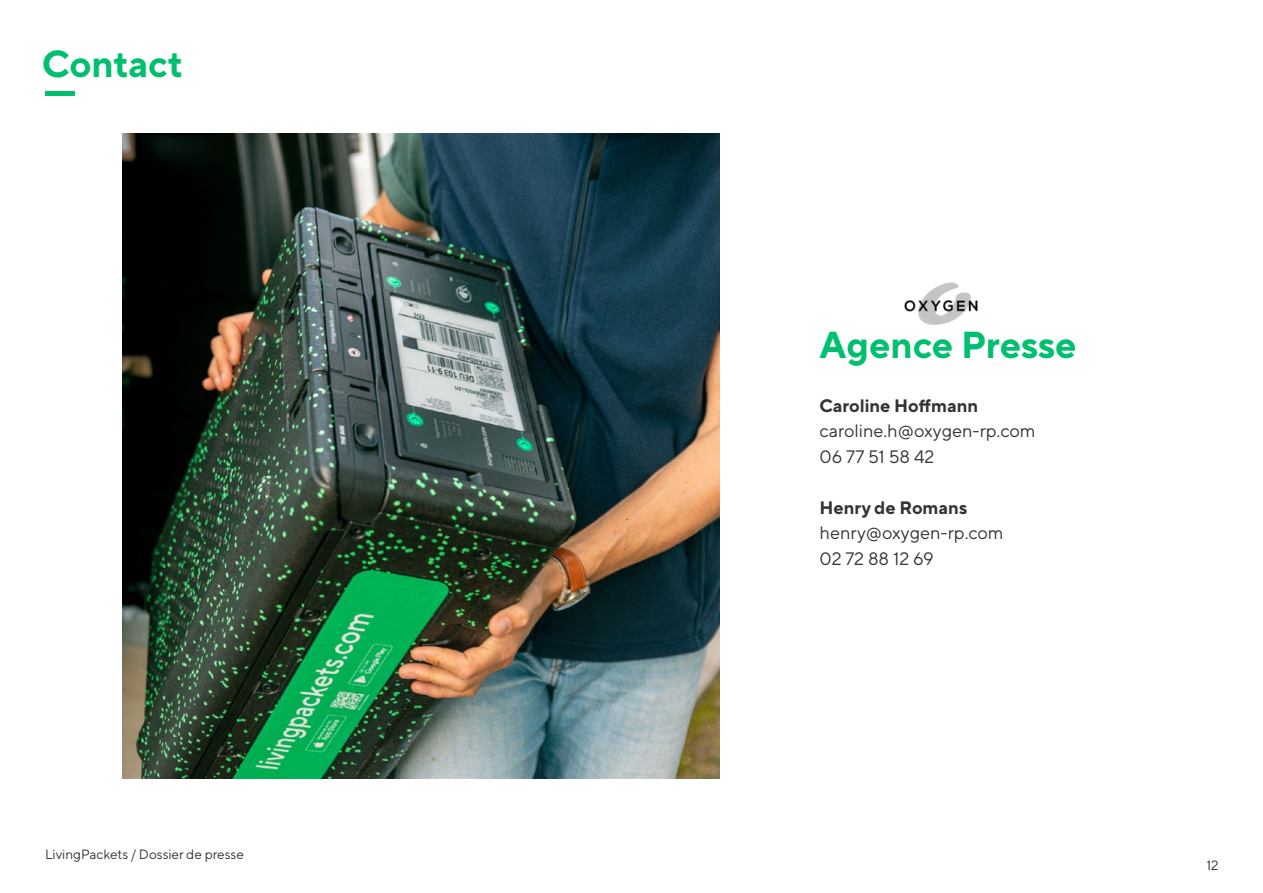
<style>
.page{position:relative;width:1263px;height:893px;background:#fff}
.page>*{position:absolute;margin:0;border:0;box-sizing:border-box;transform-origin:0 0}
.t1{font:700 37.5px "TT Norms Pro";color:#00bf6f}
.t2{font:18px/25.5px "TT Norms Pro";color:#333}
.t3{font:700 18px "TT Norms Pro";color:#333}
.t4{font:13.5px "TT Norms Pro";color:#333}
</style>
<div class="page">
<hr style="left:45px;top:91px;width:29px;height:4px;background:#00bf6f">
<img style="left:122px;top:134px;width:598px;height:644px">
<img style="left:904px;top:282px;width:74px;height:43px">
<h1 class="t1" style="left:42px;top:39px;width:142px">Contact</h1>
<p class="t4" style="left:45px;top:845px;width:200px">LivingPackets / Dossier de presse</p>
<h1 class="t1" style="left:819px;top:320px;width:259px">Agence Presse</h1>
<p class="t3" style="left:819px;top:393px;width:160px">Caroline Hoffmann</p>
<p class="t2" style="left:819px;top:417px;width:218px">caroline.h@oxygen-rp.com<br>06 77 51 58 42</p>
<p class="t3" style="left:819px;top:495px;width:149px">Henry de Romans</p>
<p class="t2" style="left:819px;top:519px;width:186px">henry@oxygen-rp.com<br>02 72 88 12 69</p>
<p class="t4" style="left:1206px;top:857px;width:14px">12</p>
</div>
